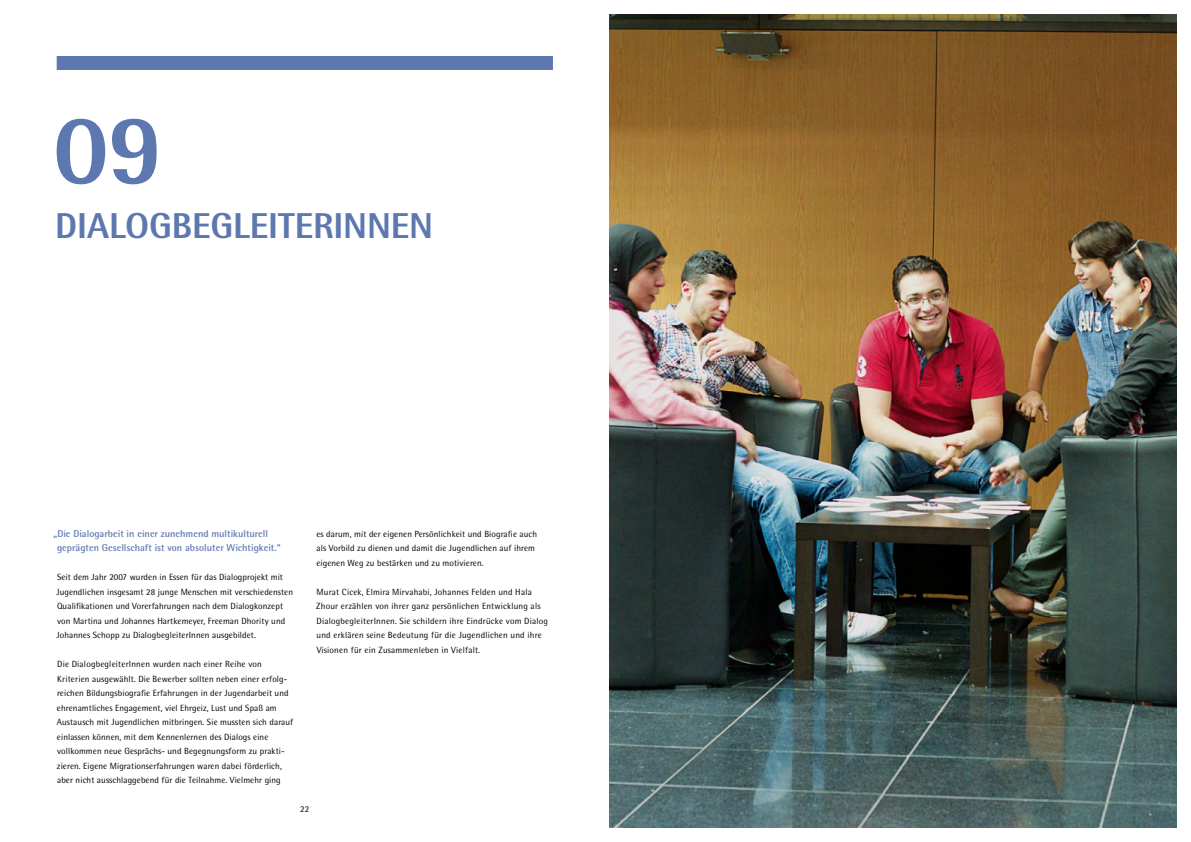
<style>
.page{position:relative;width:1191px;height:842px;background:#fff}
.page>*{position:absolute;margin:0;border:0;box-sizing:border-box;transform-origin:0 0}
.t1{font:800 100px "Rotis Semi Sans Std";color:#5d78af}
.t2{font:800 36px "Rotis Semi Sans Std";letter-spacing:-.005em;color:#5d78af}
.t3{font:700 10px/14.5px "Rotis Semi Sans Std";color:#5d78af}
.t4{font:9px/14.5px "Rotis Semi Sans Std";letter-spacing:.01em;color:#000}
</style>
<div class="page">
<div style="left:57px;top:56px;width:496px;height:14px;background:#5d78af"></div>
<img style="left:609px;top:14px;width:567px;height:814px">
<h1 class="t1" style="left:53px;top:86px;width:111px">09</h1>
<h2 class="t2" style="left:55px;top:203px;width:379px">DIALOGBEGLEITERINNEN</h2>
<p class="t3" style="left:57px;top:526px;width:225px;text-indent:-4px">„Die Dialogarbeit in einer zunehmend multikulturell geprägten Gesellschaft ist von absoluter Wichtigkeit.“</p>
<p class="t4" style="left:56px;top:570px;width:238px">Seit dem Jahr 2007 wurden in Essen für das Dialogprojekt mit Jugendlichen insgesamt 28 junge Menschen mit verschiedensten Qualifikationen und Vorerfahrungen nach dem Dialogkonzept von Martina und Johannes Hartkemeyer, Freeman Dhority und Johannes Schopp zu DialogbegleiterInnen ausgebildet.</p>
<p class="t4" style="left:57px;top:657px;width:238px">Die DialogbegleiterInnen wurden nach einer Reihe von Kriterien ausgewählt. Die Bewerber sollten neben einer erfolg&shy;reichen Bildungsbiografie Erfahrungen in der Jugendarbeit und ehrenamtliches Engagement, viel Ehrgeiz, Lust und Spaß am Austausch mit Jugendlichen mitbringen. Sie mussten sich darauf einlassen können, mit dem Kennenlernen des Dialogs eine vollkommen neue Gesprächs- und Begegnungsform zu prakti&shy;zieren. Eigene Migrationserfahrungen waren dabei förderlich, aber nicht ausschlaggebend für die Teilnahme. Vielmehr ging</p>
<p class="t4" style="left:316px;top:526px;width:222px">es darum, mit der eigenen Persönlichkeit und Biografie auch als Vorbild zu dienen und damit die Jugendlichen auf ihrem eigenen Weg zu bestärken und zu motivieren.</p>
<p class="t4" style="left:316px;top:584px;width:233px">Murat Cicek, Elmira Mirvahabi, Johannes Felden und Hala Zhour erzählen von ihrer ganz persönlichen Entwicklung als DialogbegleiterInnen. Sie schildern ihre Eindrücke vom Dialog und erklären seine Bedeutung für die Jugendlichen und ihre Visionen für ein Zusammenleben in Vielfalt.</p>
<p class="t4" style="left:300px;top:802px;width:11px">22</p>
</div>
